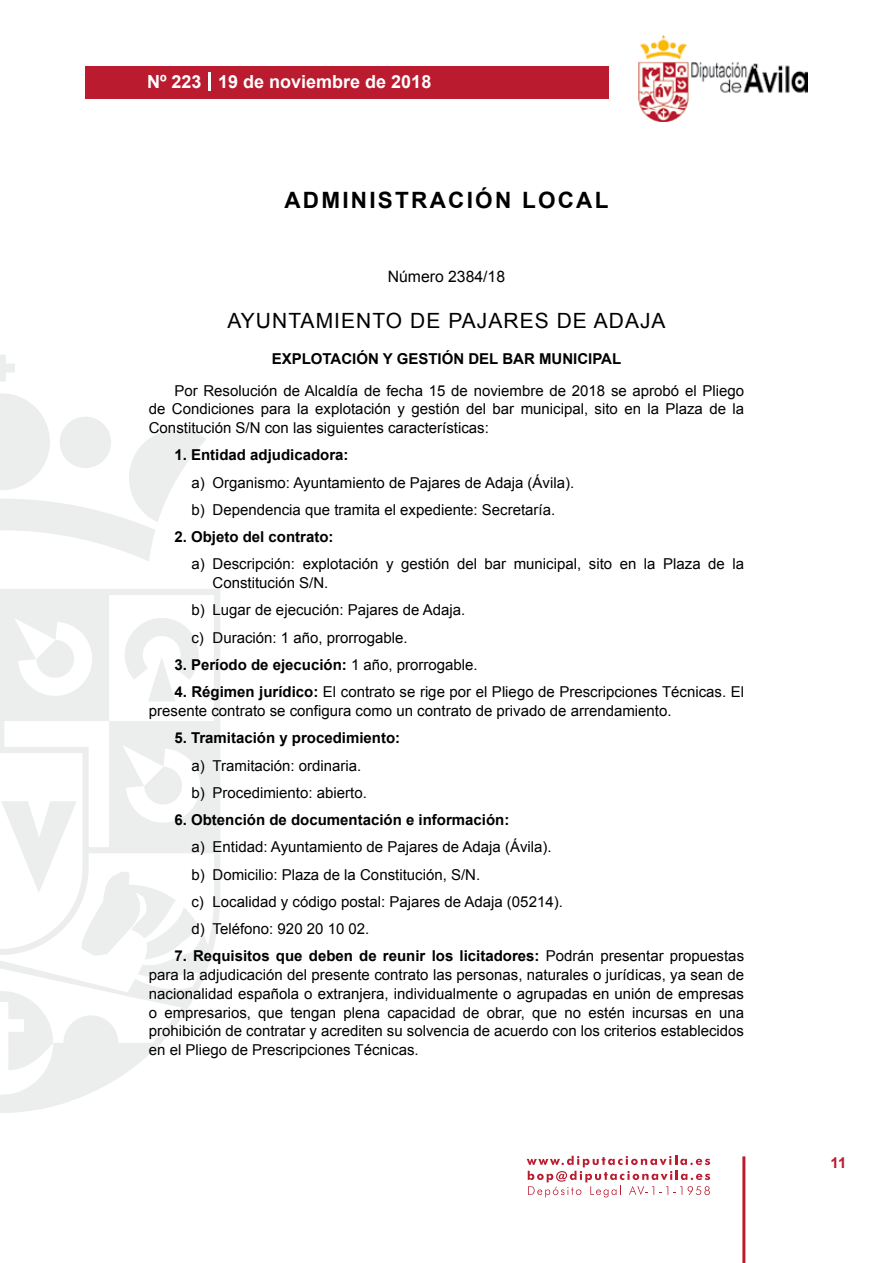
<style>
.page{position:relative;width:893px;height:1263px;background:#fff}
.page>*{position:absolute;margin:0;border:0;box-sizing:border-box;transform-origin:0 0}
.t1{font:700 22.5px "Arial";letter-spacing:.1em;color:#000}
.t2{font:21px "Arial";letter-spacing:.05em;color:#000}
.t3{font:700 18px "Arial";color:#fff}
.t4{font:15.75px "Arial";color:#000}
.t5{font:15px/18.8px "Arial";color:#000}
.t6{font:700 15px "Arial";color:#000}
.t7{font:700 15px "Arial";color:#ba1b2f}
.s1{font-weight:400}
.s2{font-weight:700}
</style>
<div class="page">
<svg style="left:527px;top:1156px;width:183px;height:41px"></svg>
<div style="left:85px;top:66px;width:523px;height:33px;background:#ba1b2f"></div>
<img style="left:638px;top:36px;width:170px;height:86px">
<hr style="left:742px;top:1156px;width:3px;height:107px;background:#ba1b2f">
<svg style="left:208px;top:72px;width:2px;height:18px"></svg>
<svg style="left:0;top:355px;width:15px;height:27px"></svg>
<svg style="left:0;top:393px;width:206px;height:168px"></svg>
<svg style="left:0;top:589px;width:220px;height:524px"></svg>
<svg style="left:36px;top:640px;width:40px;height:40px"></svg>
<svg style="left:125px;top:618px;width:74px;height:83px"></svg>
<svg style="left:0;top:991px;width:53px;height:79px"></svg>
<svg style="left:1px;top:767px;width:198px;height:192px"></svg>
<p class="t3" style="left:147px;top:69px;width:286px">Nº 223 19 de noviembre de 2018</p>
<h1 class="t1" style="left:284px;top:185px;width:325px">ADMINISTRACIÓN LOCAL</h1>
<p class="t4" style="left:388px;top:266px;width:119px">Número 2384/18</p>
<h2 class="t2" style="left:227px;top:307px;width:440px">AYUNTAMIENTO DE PAJARES DE ADAJA</h2>
<p class="t6" style="left:272px;top:349px;width:351px">EXPLOTACIÓN Y GESTIÓN DEL BAR MUNICIPAL</p>
<p class="t5" style="left:149px;top:381px;width:597px;text-align:justify;text-indent:26px">Por Resolución de Alcaldía de fecha 15 de noviembre de 2018 se aprobó el Pliego de Condiciones para la explotación y gestión del bar municipal, sito en la Plaza de la Constitución S/N con las siguientes características:</p>
<p class="t6" style="left:174px;top:445px;width:176px">1. Entidad adjudicadora:</p>
<p class="t5" style="left:191px;top:469px;width:384px;line-height:27.3px">a) Organismo: Ayuntamiento de Pajares de Adaja (Ávila). b) Dependencia que tramita el expediente: Secretaría.</p>
<p class="t6" style="left:174px;top:527px;width:161px">2. Objeto del contrato:</p>
<p class="t5" style="left:213px;top:555px;width:533px;text-indent:-21px">a) Descripción: explotación y gestión del bar municipal, sito en la Plaza de la<br>Constitución S/N.</p>
<p class="t5" style="left:191px;top:597px;width:275px;line-height:27.3px">b) Lugar de ejecución: Pajares de Adaja. c) Duración: 1 año, prorrogable.</p>
<p class="t6" style="left:174px;top:655px;width:305px">3. Período de ejecución: <span class="s1">1 año, prorrogable.</span></p>
<p class="t5" style="left:149px;top:683px;width:597px;text-indent:26px"><span class="s2">4. Régimen jurídico:</span> El contrato se rige por el Pliego de Prescripciones Técnicas. El presente contrato se configura como un contrato de privado de arrendamiento.</p>
<p class="t6" style="left:174px;top:728px;width:227px">5. Tramitación y procedimiento:</p>
<p class="t5" style="left:191px;top:752px;width:177px;line-height:27.3px">a) Tramitación: ordinaria. b) Procedimiento: abierto.</p>
<p class="t6" style="left:174px;top:810px;width:337px">6. Obtención de documentación e información:</p>
<p class="t5" style="left:191px;top:833px;width:373px;line-height:27.3px">a) Entidad: Ayuntamiento de Pajares de Adaja (Ávila). b) Domicilio: Plaza de la Constitución, S/N.<br>c) Localidad y código postal: Pajares de Adaja (05214). d) Teléfono: 920 20 10 02.</p>
<p class="t5" style="left:149px;top:947px;width:597px;text-align:justify;text-indent:26px"><span class="s2">7. Requisitos que deben de reunir los licitadores:</span> Podrán presentar propuestas para la adjudicación del presente contrato las personas, naturales o jurídicas, ya sean de nacionalidad española o extranjera, individualmente o agrupadas en unión de empresas o empresarios, que tengan plena capacidad de obrar, que no estén incursas en una prohibición de contratar y acrediten su solvencia de acuerdo con los criterios establecidos en el Pliego de Prescripciones Técnicas.</p>
<p class="t7" style="left:831px;top:1153px;width:17px">11</p>
</div>
